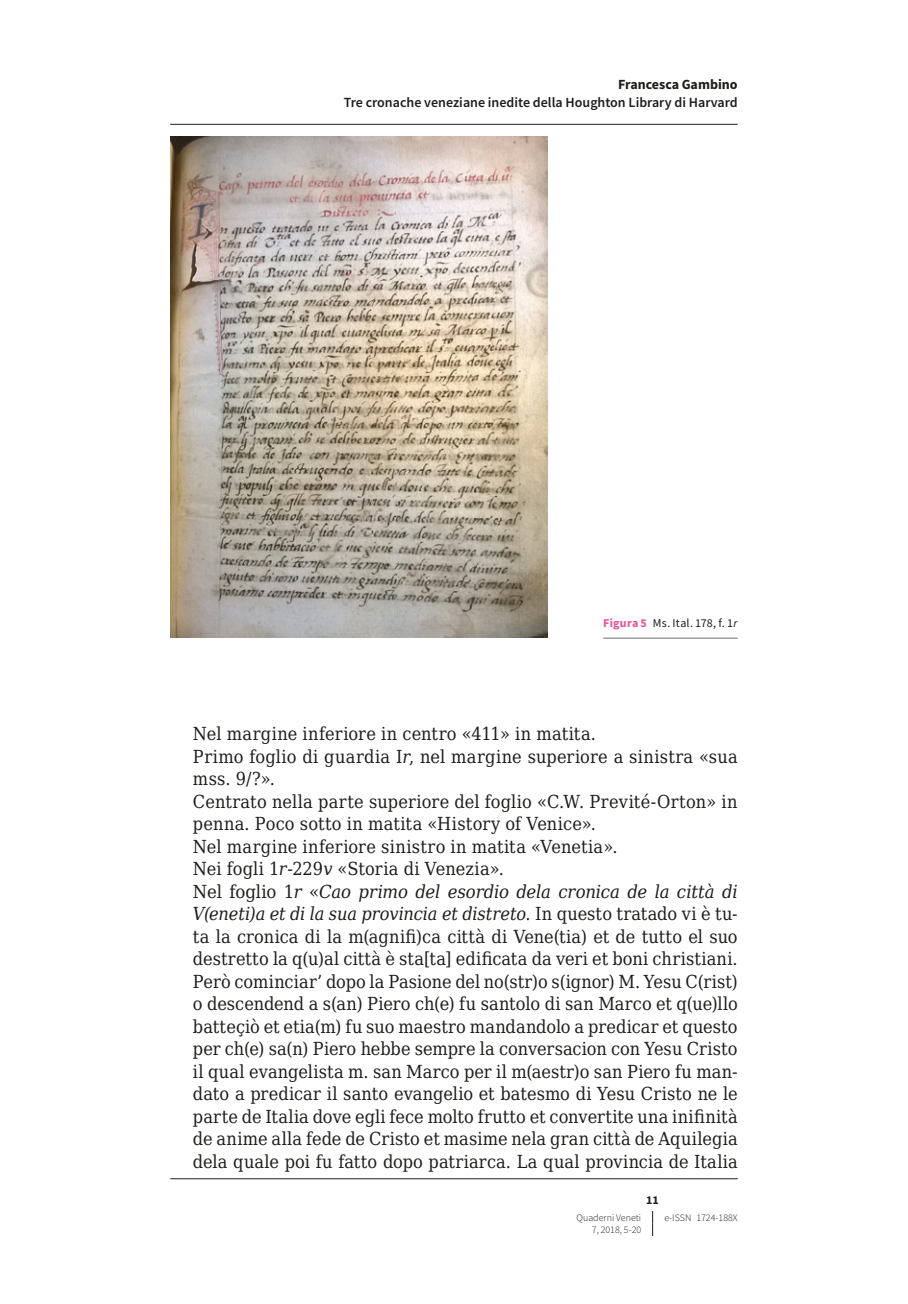
<style>
.page{position:relative;width:908px;height:1304px;background:#fff}
.page>*{position:absolute;margin:0;border:0;box-sizing:border-box;transform-origin:0 0}
.t1{font:18px/22.4px "DejaVu Serif Condensed";letter-spacing:.005em;color:#1d1d1b}
.t2{font:600 14px "Source Sans Pro";color:#1d1d1b}
.t3{font:700 14px "Source Sans Pro";color:#1d1d1b}
.t4{font:12px "Source Sans Pro";letter-spacing:.02em;color:#1d1d1b}
.t5{font:700 12px "Source Sans Pro";color:#1d1d1b}
.t6{font:300 10px "Source Sans Pro";color:#1d1d1b}
.s1{font-weight:700;color:#ea5297}
.s2{font-style:italic}
</style>
<div class="page">
<img style="left:170px;top:136px;width:377px;height:502px">
<hr style="left:603px;top:638px;width:134px;height:1px;background:#706f6f">
<svg style="left:652px;top:1211px;width:1px;height:25px"></svg>
<hr style="left:170px;top:124px;width:567px;height:1px;background:#1d1d1b">
<hr style="left:170px;top:1178px;width:567px;height:1px;background:#1d1d1b">
<p class="t3" style="left:618px;top:75px;width:121px">Francesca Gambino</p>
<p class="t2" style="left:343px;top:94px;width:395px">Tre cronache veneziane inedite della Houghton Library di Harvard</p>
<p class="t4" style="left:603px;top:615px;width:136px"><span class="s1">Figura 5</span> Ms. Ital. 178, f. 1<span class="s2">r</span></p>
<p class="t1" style="left:193px;top:722px;width:546px">Nel margine inferiore in centro «411» in matita.<br>Primo foglio di guardia I<span class="s2">r</span>, nel margine superiore a sinistra «sua mss. 9/?».<br>Centrato nella parte superiore del foglio «C.W. Previté-Orton» in penna. Poco sotto in matita «History of Venice».<br>Nel margine inferiore sinistro in matita «Venetia».<br>Nei fogli 1<span class="s2">r</span>-229<span class="s2">v</span> «Storia di Venezia».<br>Nel foglio 1<span class="s2">r</span> «<span class="s2">Cao primo del esordio dela cronica de la città di V(eneti)a et di la sua provincia et distreto</span>. In questo tratado vi è tu&shy;ta la cronica di la m(agnifi)ca città di Vene(tia) et de tutto el suo destretto la q(u)al città è sta[ta] edificata da veri et boni christiani.<br>Però cominciar’ dopo la Pasione del no(str)o s(ignor) M. Yesu C(rist) o descendend a s(an) Piero ch(e) fu santolo di san Marco et q(ue)llo batteçiò et etia(m) fu suo maestro mandandolo a predicar et questo per ch(e) sa(n) Piero hebbe sempre la conversacion con Yesu Cristo il qual evangelista m. san Marco per il m(aestr)o san Piero fu man&shy;dato a predicar il santo evangelio et batesmo di Yesu Cristo ne le parte de Italia dove egli fece molto frutto et convertite una inifinità de anime alla fede de Cristo et masime nela gran città de Aquilegia dela quale poi fu fatto dopo patriarca. La qual provincia de Italia</p>
<p class="t5" style="left:646px;top:1192px;width:14px">11</p>
<p class="t6" style="left:576px;top:1211px;width:66px">Quaderni Veneti</p>
<p class="t6" style="left:664px;top:1211px;width:75px">e-ISSN 1724-188X</p>
<p class="t6" style="left:591px;top:1224px;width:51px">7, 2018, 5-20</p>
</div>
